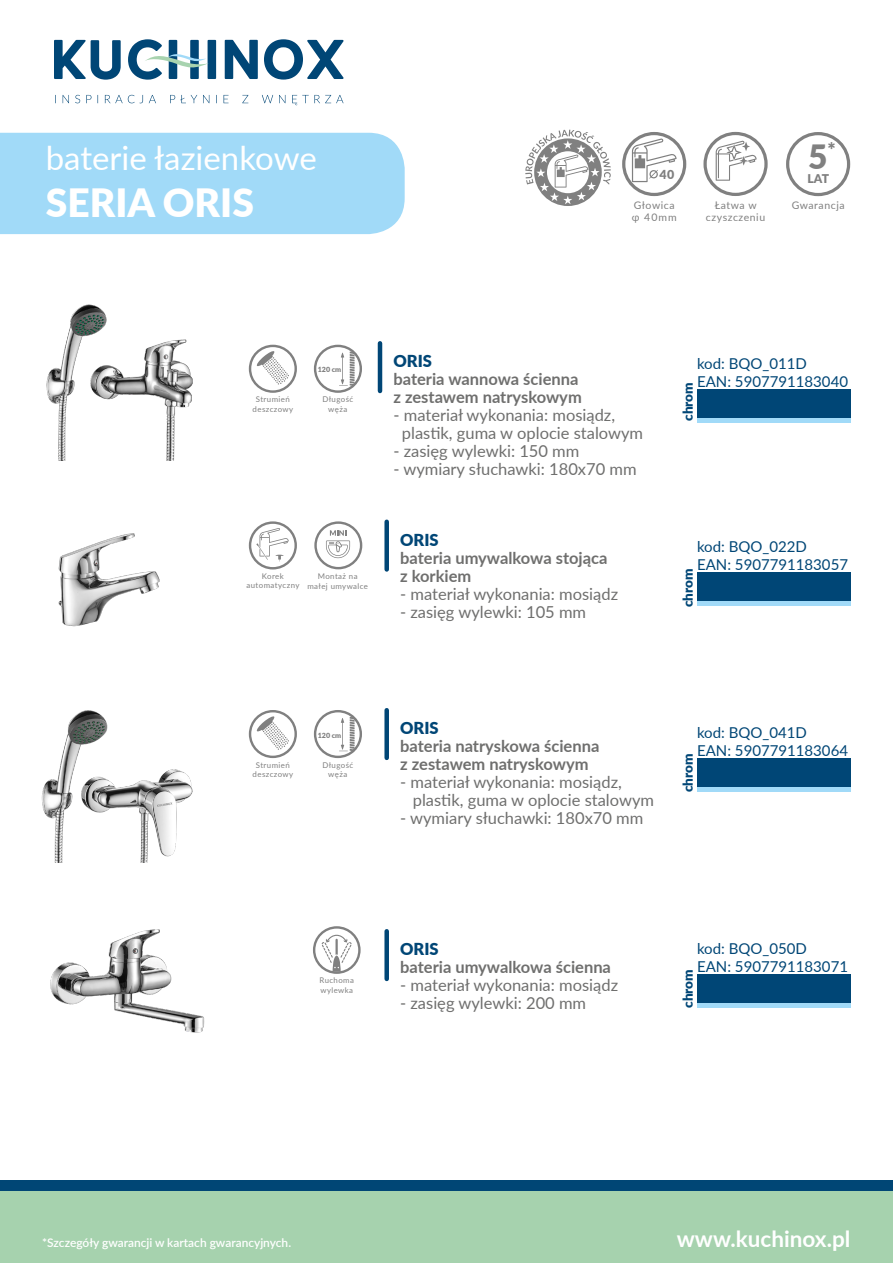
<style>
.page{position:relative;width:893px;height:1263px;background:#fff}
.page>*{position:absolute;margin:0;border:0;box-sizing:border-box;transform-origin:0 0}
.t1{font:900 39px "Lato";color:#fff}
.t2{font:900 33.45px "Lato";color:#808080}
.t3{font:33px "Lato";color:#fff}
.t4{font:700 22.5px "Lato";color:#fff}
.t5{font:16.5px/18px "Lato";color:#6f6f6e}
.t6{font:700 16.5px/18px "Lato";color:#6f6f6e}
.t7{font:900 16.5px "Lato";color:#004676}
.t8{font:15px/18px "Lato";color:#004676}
.t9{font:900 13.5px "Lato";color:#004676}
.t10{font:900 12.45px "Lato";color:#808080}
.t11{font:600 12px "Lato";color:#fff}
.t12{font:900 12px "Lato";color:#808080}
.t13{font:10.5px/12.6px "Lato";letter-spacing:.055em;color:#808080}
.t14{font:7.95px/9.4px "Lato";letter-spacing:.055em;color:#808080;text-align:center}
.t15{font:7.8px/9.4px "Lato";letter-spacing:.055em;color:#808080;text-align:center}
.t16{font:900 7.05px "Lato";color:#808080}
</style>
<div class="page">
<svg style="left:54px;top:39px;width:290px;height:41px"></svg>
<svg style="left:55px;top:95px;width:289px;height:10px"></svg>
<div style="left:0;top:133px;width:405px;height:101px;background:#a1daf8"></div>
<img style="left:46px;top:304px;width:147px;height:157px">
<img style="left:58px;top:533px;width:102px;height:94px">
<img style="left:41px;top:710px;width:152px;height:152px">
<div style="left:697px;top:389px;width:153px;height:30px;background:#004676"></div>
<hr style="left:697px;top:419px;width:153px;height:4px;background:#a1daf8">
<div style="left:697px;top:572px;width:153px;height:30px;background:#004676"></div>
<hr style="left:697px;top:602px;width:153px;height:4px;background:#a1daf8">
<div style="left:697px;top:758px;width:153px;height:30px;background:#004676"></div>
<hr style="left:697px;top:788px;width:153px;height:4px;background:#a1daf8">
<hr style="left:378px;top:343px;width:4px;height:48px;background:#004676">
<div style="left:384px;top:522px;width:5px;height:47px;background:#004676"></div>
<div style="left:384px;top:710px;width:5px;height:48px;background:#004676"></div>
<img style="left:50px;top:929px;width:155px;height:104px">
<div style="left:697px;top:974px;width:153px;height:30px;background:#004676"></div>
<hr style="left:697px;top:1004px;width:153px;height:4px;background:#a1daf8">
<div style="left:384px;top:931px;width:5px;height:48px;background:#004676"></div>
<svg style="left:314px;top:521px;width:48px;height:48px"></svg>
<svg style="left:313px;top:926px;width:48px;height:48px"></svg>
<svg style="left:249px;top:345px;width:48px;height:48px"></svg>
<svg style="left:249px;top:710px;width:48px;height:48px"></svg>
<svg style="left:314px;top:345px;width:48px;height:48px"></svg>
<svg style="left:314px;top:710px;width:48px;height:48px"></svg>
<svg style="left:249px;top:521px;width:48px;height:48px"></svg>
<svg style="left:786px;top:132px;width:64px;height:64px"></svg>
<svg style="left:525px;top:130px;width:86px;height:76px"></svg>
<svg style="left:622px;top:132px;width:64px;height:64px"></svg>
<svg style="left:703px;top:132px;width:65px;height:64px"></svg>
<div style="left:0;top:1180px;width:892px;height:83px;background:#a6d2ae"></div>
<div style="left:0;top:1180px;width:892px;height:10px;background:#004675"></div>
<h3 class="t3" style="left:46px;top:134px;width:273px">baterie łazienkowe</h3>
<h1 class="t1" style="left:46px;top:173px;width:210px">SERIA ORIS</h1>
<p class="t10" style="left:659px;top:165px;width:17px">40</p>
<p class="t13" style="left:632px;top:198px;width:47px">Głowica φ 40mm</p>
<p class="t13" style="left:706px;top:198px;width:61px;text-align:center">Łatwa w czyszczeniu</p>
<h2 class="t2" style="left:808px;top:131px;width:29px">5<sup>*</sup></h2>
<p class="t12" style="left:808px;top:170px;width:23px">LAT</p>
<p class="t13" style="left:792px;top:198px;width:54px">Gwarancja</p>
<p class="t15" style="left:253px;top:394px;width:42px">Strumień deszczowy</p>
<p class="t16" style="left:318px;top:364px;width:25px">120 cm</p>
<p class="t14" style="left:322px;top:394px;width:32px">Długość węża</p>
<p class="t15" style="left:247px;top:571px;width:54px">Korek automatyczny</p>
<p class="t15" style="left:307px;top:571px;width:62px">Montaż na małej umywalce</p>
<p class="t7" style="left:393px;top:349px;width:40px">ORIS</p>
<p class="t6" style="left:393px;top:369px;width:190px">bateria wannowa ścienna z zestawem natryskowym</p>
<p class="t5" style="left:402px;top:405px;width:243px;text-indent:-8px">- materiał wykonania: mosiądz, plastik, guma w oplocie stalowym</p>
<p class="t5" style="left:393px;top:441px;width:187px">- zasięg wylewki: 150 mm</p>
<p class="t5" style="left:393px;top:459px;width:245px">- wymiary słuchawki: 180x70 mm</p>
<p class="t7" style="left:400px;top:527px;width:40px">ORIS</p>
<p class="t6" style="left:400px;top:548px;width:209px">bateria umywalkowa stojąca z korkiem</p>
<p class="t5" style="left:400px;top:584px;width:219px">- materiał wykonania: mosiądz</p>
<p class="t5" style="left:400px;top:602px;width:187px">- zasięg wylewki: 105 mm</p>
<p class="t8" style="left:697px;top:354px;width:152px">kod: BQO_011D<br>EAN: 5907791183040</p>
<p class="t9" style="left:678px;top:421px;width:40px;rotate:-90deg">chrom</p>
<p class="t8" style="left:697px;top:537px;width:152px">kod: BQO_022D<br>EAN: 5907791183057</p>
<p class="t9" style="left:678px;top:607px;width:40px;rotate:-90deg">chrom</p>
<p class="t15" style="left:253px;top:760px;width:42px">Strumień deszczowy</p>
<p class="t16" style="left:318px;top:730px;width:25px">120 cm</p>
<p class="t14" style="left:322px;top:760px;width:32px">Długość węża</p>
<p class="t7" style="left:400px;top:716px;width:40px">ORIS</p>
<p class="t6" style="left:400px;top:736px;width:201px">bateria natryskowa ścienna z zestawem natryskowym</p>
<p class="t5" style="left:413px;top:772px;width:243px;text-indent:-13px">- materiał wykonania: mosiądz, plastik, guma w oplocie stalowym</p>
<p class="t5" style="left:400px;top:808px;width:245px">- wymiary słuchawki: 180x70 mm</p>
<p class="t8" style="left:697px;top:722px;width:152px">kod: BQO_041D<br>EAN: 5907791183064</p>
<p class="t9" style="left:678px;top:792px;width:40px;rotate:-90deg">chrom</p>
<p class="t15" style="left:320px;top:975px;width:36px;text-align:left">Ruchoma wylewka</p>
<p class="t7" style="left:400px;top:937px;width:40px">ORIS</p>
<p class="t6" style="left:400px;top:957px;width:212px">bateria umywalkowa ścienna</p>
<p class="t5" style="left:400px;top:975px;width:219px">- materiał wykonania: mosiądz</p>
<p class="t5" style="left:400px;top:993px;width:187px">- zasięg wylewki: 200 mm</p>
<p class="t8" style="left:697px;top:939px;width:152px">kod: BQO_050D<br>EAN: 5907791183071</p>
<p class="t9" style="left:678px;top:1008px;width:40px;rotate:-90deg">chrom</p>
<p class="t11" style="left:42px;top:1234px;width:250px">*Szczegóły gwarancji w kartach gwarancyjnych.</p>
<h3 class="t4" style="left:677px;top:1222px;width:175px">www.kuchinox.pl</h3>
</div>
